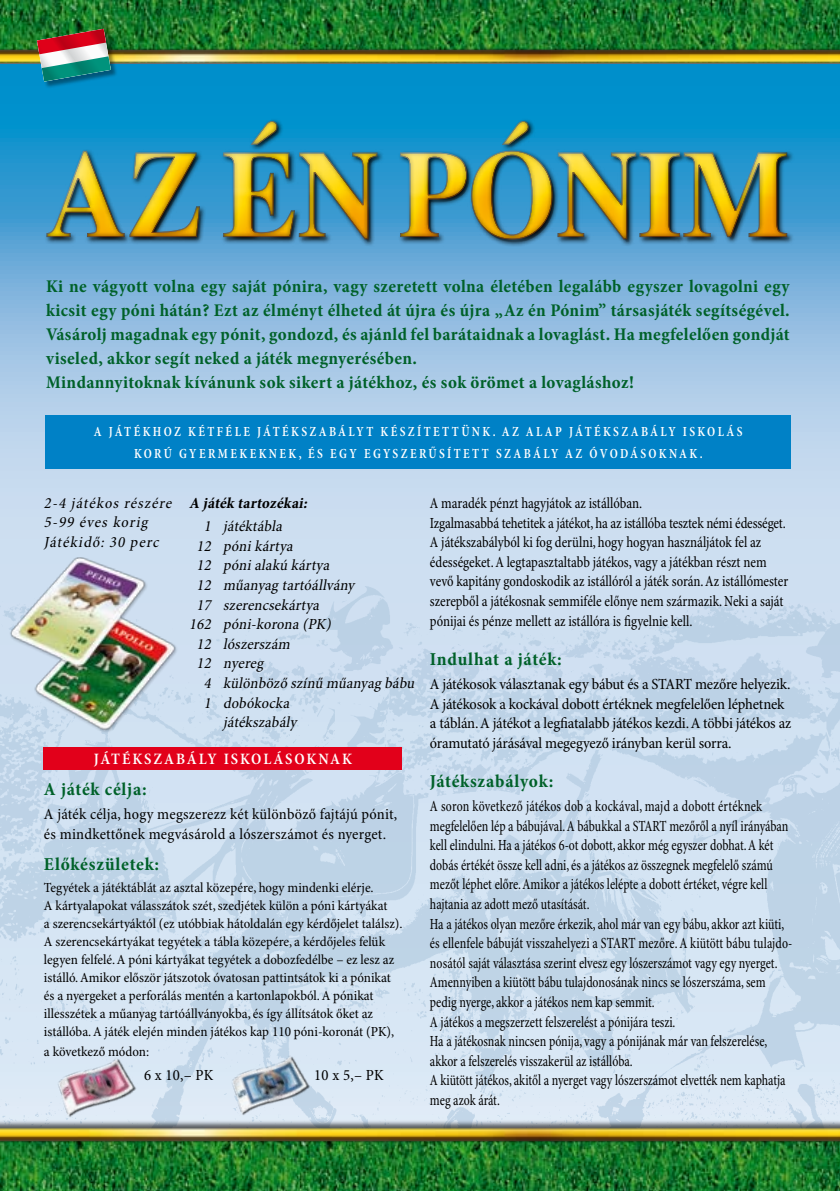
<style>
.page{position:relative;width:840px;height:1191px;background:#fff}
.page>*{position:absolute;margin:0;border:0;box-sizing:border-box;transform-origin:0 0}
.t1{font:700 condensed 18.4px "Minion Pro";letter-spacing:.035em;color:#006129}
.t2{font:700 condensed 18px/24px "Minion Pro";letter-spacing:.02em;color:#006129}
.t3{font:600 condensed 16px "Minion Pro";letter-spacing:.12em;color:#fff}
.t4{font:condensed 15.6px/19.6px "Minion Pro";letter-spacing:-.005em;color:#000;scale:.84 1}
.t5{font:condensed 15.6px/19.6px "Minion Pro";letter-spacing:-.005em;color:#000;scale:.9 1}
.t6{font:condensed 15.6px/19.6px "Minion Pro";letter-spacing:-.005em;color:#000}
.t7{font:italic condensed 15.6px/19.6px "Minion Pro";color:#000}
.t8{font:italic 700 condensed 15.6px "Minion Pro";color:#000}
.t9{font:condensed 14px/18px "Minion Pro";color:#000}
.t10{font:600 condensed 14px/22px "Minion Pro";letter-spacing:.19em;color:#fff;text-align:center;scale:.9 1}
</style>
<div class="page">
<img style="left:0;top:0;width:839px;height:31px">
<img style="left:0;top:31px;width:839px;height:34px">
<svg style="left:0;top:65px;width:839px;height:522px;background:#8bbfe2"></svg>
<img style="left:0;top:587px;width:839px;height:517px">
<img style="left:0;top:1160px;width:839px;height:31px">
<img style="left:0;top:1104px;width:839px;height:56px">
<div style="left:37px;top:29px;width:80px;height:59px;background:#000;opacity:.4"></div>
<img style="left:37px;top:29px;width:74px;height:53px">
<div style="left:45px;top:415px;width:745px;height:53px;background:#0081c6"></div>
<div style="left:43px;top:747px;width:359px;height:23px;background:#e2001a"></div>
<img style="left:0;top:538px;width:187px;height:213px">
<img style="left:217px;top:1045px;width:105px;height:87px">
<img style="left:44px;top:1046px;width:104px;height:87px">
<div style="left:44px;top:118px;width:750px;height:129px;background:#000;opacity:.75"></div>
<div style="left:45px;top:120px;width:742px;height:116px;background:#fff;opacity:.75"></div>
<div style="left:45px;top:149px;width:742px;height:93px;background:#ef8400;opacity:.75"></div>
<p class="t2" style="left:46px;top:274px;width:744px">Ki ne vágyott volna egy saját pónira, vagy szeretett volna életében legalább egyszer lovagolni egy kicsit egy póni hátán? Ezt az élményt élheted át újra és újra „Az én Pónim” társasjáték segítségével.<br>Vásárolj magadnak egy pónit, gondozd, és ajánld fel barátaidnak a lovaglást. Ha megfelelően gondját viseled, akkor segít neked a játék megnyerésében.<br>Mindannyitoknak kívánunk sok sikert a játékhoz, és sok örömet a lovagláshoz!</p>
<p class="t10" style="left:94px;top:421px;width:722px">A JÁTÉKHOZ KÉTFÉLE JÁTÉKSZABÁLYT KÉSZÍTETTÜNK. AZ ALAP JÁTÉKSZABÁLY ISKOLÁS<br>KORÚ GYERMEKEKNEK, ÉS EGY EGYSZERŰSÍTETT SZABÁLY AZ ÓVODÁSOKNAK.</p>
<p class="t7" style="left:44px;top:493px;width:132px">2-4 j átékos részére<br>5-99 éves korig<br>Játékidő: 30 perc</p>
<p class="t8" style="left:189px;top:492px;width:123px">A j áték tartozékai:</p>
<p class="t7" style="left:204px;top:517px;width:83px">1 j átéktábla</p>
<p class="t7" style="left:196px;top:536px;width:101px">12 pónikártya</p>
<p class="t7" style="left:196px;top:556px;width:137px">12 pónialakú kártya</p>
<p class="t7" style="left:196px;top:576px;width:163px">12 műanyag tartóállvány</p>
<p class="t7" style="left:196px;top:595px;width:127px">17 szerencsekártya</p>
<p class="t7" style="left:189px;top:615px;width:146px">162 póni-korona (PK)</p>
<p class="t7" style="left:196px;top:634px;width:98px">12 lószerszám</p>
<p class="t7" style="left:196px;top:654px;width:72px">12 nyereg</p>
<p class="t7" style="left:204px;top:674px;width:215px">4 különböző színű műanyag bábu</p>
<p class="t7" style="left:204px;top:693px;width:90px">1 dobókocka</p>
<p class="t7" style="left:223px;top:713px;width:78px">j átékszabály</p>
<p class="t3" style="left:94px;top:749px;width:259px">JÁTÉKSZABÁLY ISKOLÁSOKNAK</p>
<p class="t1" style="left:44px;top:777px;width:104px">A játék célja:</p>
<p class="t6" style="left:44px;top:805px;width:354px">A játék célja, hogy megszerezz két különböző fajtájú pónit, és mindkettőnek megvásárold a lószerszámot és nyerget.</p>
<p class="t1" style="left:44px;top:851px;width:117px">Előkészületek:</p>
<p class="t9" style="left:44px;top:879px;width:360px">Tegyétek a játéktáblát az asztal közepére, hogy mindenki elérje.<br>A kártyalapokat válasszátok szét, szedjétek külön a póni kártyákat<br>a szerencsekártyáktól (ez utóbbiak hátoldalán egy kérdőjelet találsz).<br>A szerencsekártyákat tegyétek a tábla közepére, a kérdőjeles felük legyen felfelé. A póni kártyákat tegyétek a dobozfedélbe – ez lesz az istálló. Amikor először játszotok óvatosan pattintsátok ki a pónikat és a nyergeket a perforálás mentén a kartonlapokból. A pónikat illesszétek a műanyag tartóállványokba, és így állítsátok őket az istállóba. A játék elején minden játékos kap 110 póni-koronát (PK),</p>
<p class="t9" style="left:44px;top:1043px;width:107px">a következő módon:</p>
<p class="t6" style="left:144px;top:1065px;width:71px">6 x 10,– PK</p>
<p class="t6" style="left:314px;top:1065px;width:71px">10 x 5,– PK</p>
<p class="t5" style="left:429px;top:494px;width:399px">A maradék pénzt hagyjátok az istállóban.<br>Izgalmasabbá tehetitek a játékot, ha az istállóba tesztek némi édességet.<br>A játékszabályból ki fog derülni, hogy hogyan használjátok fel az édességeket. A legtapasztaltabb játékos, vagy a játékban részt nem vevő kapitány gondoskodik az istállóról a játék során. Az istállómester szerepből a játékosnak semmiféle előnye nem származik. Neki a saját pónijai és pénze mellett az istállóra is figyelnie kell.</p>
<p class="t1" style="left:429px;top:647px;width:133px">Indulhat a játék:</p>
<p class="t6" style="left:429px;top:675px;width:362px">A játékosok választanak egy bábut és a START mezőre helyezik.<br>A játékosok a kockával dobott értéknek megfelelően léphetnek a táblán. A játékot a legfiatalabb játékos kezdi. A többi játékos az óramutató járásával megegyező irányban kerül sorra.</p>
<p class="t1" style="left:429px;top:769px;width:125px">Játékszabályok:</p>
<p class="t4" style="left:429px;top:797px;width:433px">A soron következő játékos dob a kockával, majd a dobott értéknek megfelelően lép a bábujával. A bábukkal a START mezőről a nyíl irányában kell elindulni. Ha a játékos 6-ot dobott, akkor még egyszer dobhat. A két dobás értékét össze kell adni, és a játékos az összegnek megfelelő számú mezőt léphet előre. Amikor a játékos lelépte a dobott értéket, végre kell hajtania az adott mező utasítását.<br>Ha a játékos olyan mezőre érkezik, ahol már van egy bábu, akkor azt kiüti, és ellenfele bábuját visszahelyezi a START mezőre. A kiütött bábu tulajdo&shy;nosától saját választása szerint elvesz egy lószerszámot vagy egy nyerget.<br>Amennyiben a kiütött bábu tulajdonosának nincs se lószerszáma, sem pedig nyerge, akkor a játékos nem kap semmit.<br>A játékos a megszerzett felszerelést a pónijára teszi.<br>Ha a játékosnak nincsen pónija, vagy a pónijának már van felszerelése, akkor a felszerelés visszakerül az istállóba.<br>A kiütött játékos, akitől a nyerget vagy lószerszámot elvették nem kaphatja meg azok árát.</p>
</div>
